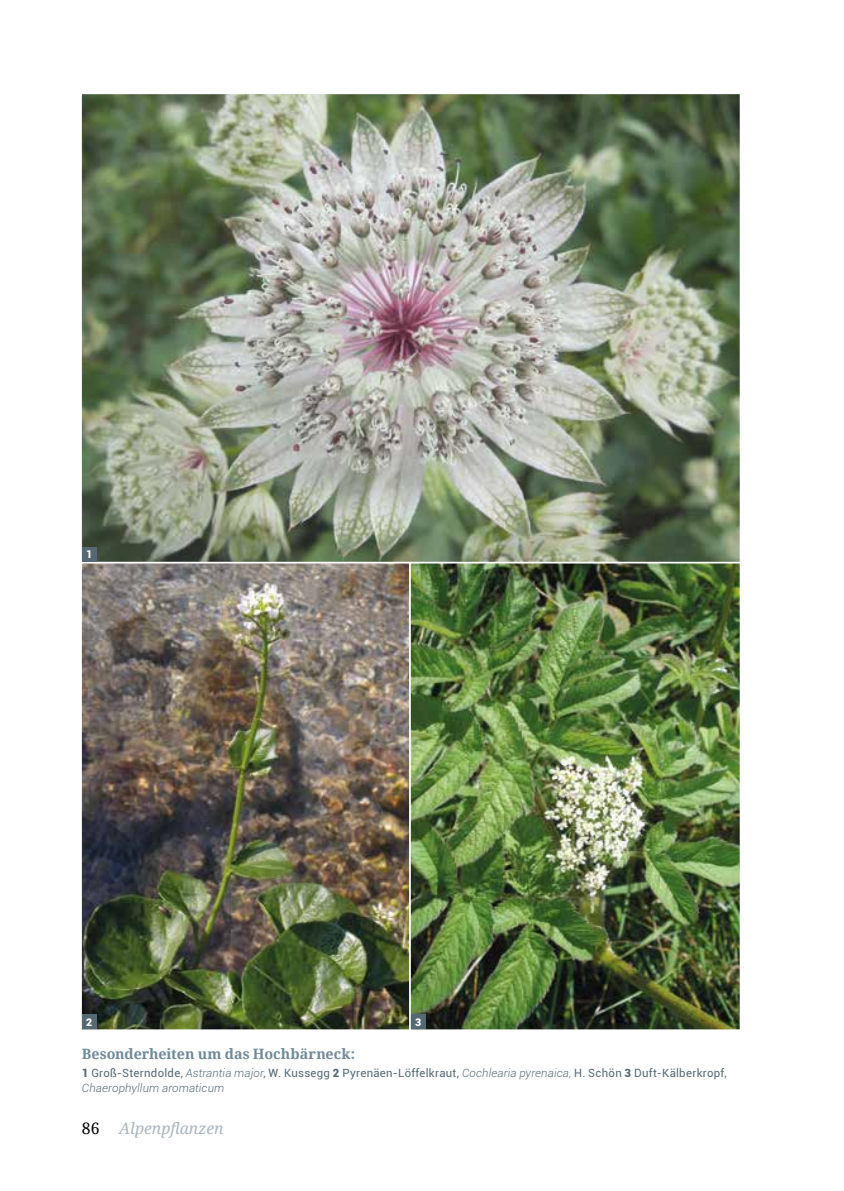
<style>
.page{position:relative;width:844px;height:1191px;background:#fff}
.page>*{position:absolute;margin:0;border:0;box-sizing:border-box;transform-origin:0 0}
.t1{font:italic 15.75px "Noto Serif";color:#a9b5bf}
.t2{font:700 14.17px "Noto Serif";color:#6e8a99}
.t3{font:11.38px/15.8px "Roboto";letter-spacing:.025em;color:#546974}
.t4{font:900 10.5px "Roboto";color:#fff}
.s1{font-weight:900}
.s2{font-weight:300;font-style:italic}
.s3{font-style:normal;color:#000}
</style>
<div class="page">
<img style="left:81px;top:564px;width:327px;height:466px">
<img style="left:408px;top:564px;width:332px;height:466px">
<div style="left:82px;top:1014px;width:15px;height:15px;background:#546974"></div>
<div style="left:410px;top:1014px;width:15px;height:15px;background:#546974"></div>
<img style="left:81px;top:94px;width:659px;height:470px">
<div style="left:82px;top:547px;width:15px;height:15px;background:#546974"></div>
<p class="t4" style="left:86px;top:547px;width:8px">1</p>
<p class="t4" style="left:86px;top:1014px;width:8px">2</p>
<p class="t4" style="left:415px;top:1014px;width:8px">3</p>
<p class="t2" style="left:82px;top:1044px;width:274px">Besonderheiten um das Hochbärneck:</p>
<p class="t3" style="left:82px;top:1064px;width:646px"><span class="s1">1</span> Groß-Sterndolde, <span class="s2">Astrantia major</span>, W. Kussegg <span class="s1">2</span> Pyrenäen-Löffelkraut, <span class="s2">Cochlearia pyrenaica,</span> H. Schön <span class="s1">3</span> Duft-Kälberkropf,<br><span class="s2">Chaerophyllum aromaticum</span></p>
<h1 class="t1" style="left:82px;top:1117px;width:143px"><span class="s3">86</span> Alpenpflanzen</h1>
</div>
